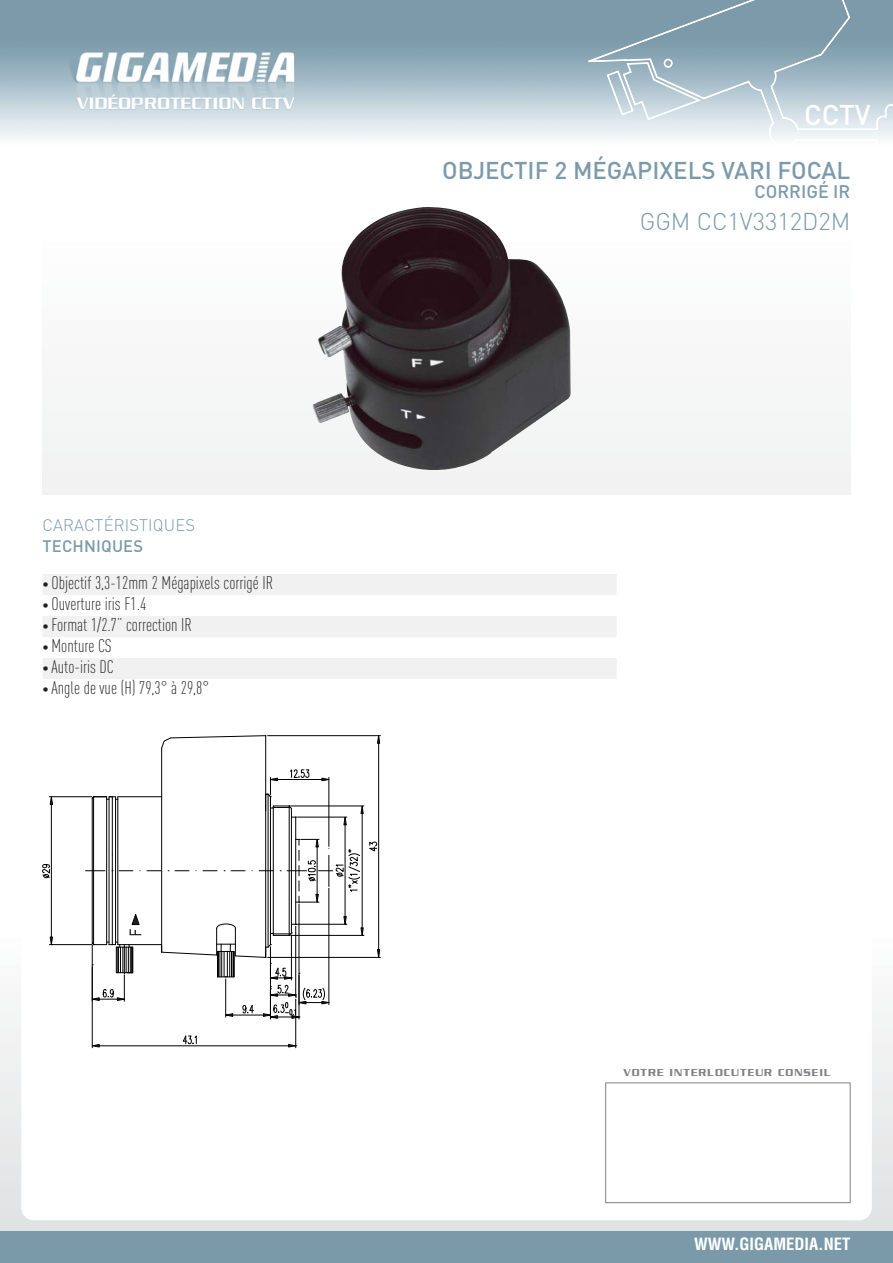
<style>
.page{position:relative;width:893px;height:1263px;background:#fff}
.page>*{position:absolute;margin:0;border:0;box-sizing:border-box;transform-origin:0 0}
.t1{font:500 28.2px "DIN";color:#fff}
.t2{font:500 24px "DIN";color:#7b9aa9}
.t3{font:300 24px "DIN";color:#7b9aa9}
.t4{font:300 condensed 18px "DINOT";color:#231f20}
.t5{font:500 18px "DIN";color:#7b9aa9}
.t6{font:700 condensed 16.5px "Helvetica";color:#fff}
.t7{font:300 16.5px "DIN";letter-spacing:.01em;color:#7b9aa9}
.t8{font:500 16.5px "DIN";letter-spacing:.01em;color:#7b9aa9}
.t9{font:500 10.95px "Serpentine";letter-spacing:.095em;color:#808285}
.s1{font-size:13.5px}
</style>
<div class="page">
<svg style="left:0;top:1010px;width:892px;height:221px;background:#e5e6e7"></svg>
<div style="left:21px;top:267px;width:851px;height:953px;background:#fff;border-radius:13px"></div>
<div style="left:43px;top:234px;width:807px;height:261px;background:#f6f6f7"></div>
<div style="left:0;top:1231px;width:892px;height:32px;background:#7b9aa9"></div>
<img style="left:0;top:0;width:588px;height:139px">
<svg style="left:588px;top:0;width:304px;height:139px;background:#a6bcc7"></svg>
<img style="left:312px;top:207px;width:259px;height:263px">
<div style="left:605px;top:1083px;width:245px;height:120px;border:1px solid #808285"></div>
<svg style="left:231px;top:870px;width:14px;height:1px"></svg>
<svg style="left:203px;top:870px;width:14px;height:1px"></svg>
<svg style="left:175px;top:870px;width:14px;height:1px"></svg>
<svg style="left:147px;top:870px;width:14px;height:1px"></svg>
<svg style="left:119px;top:870px;width:14px;height:1px"></svg>
<svg style="left:86px;top:870px;width:19px;height:1px"></svg>
<hr style="left:92px;top:967px;width:1px;height:81px;background:#000">
<hr style="left:295px;top:999px;width:1px;height:49px;background:#000">
<hr style="left:99px;top:1046px;width:190px;height:1px;background:#000">
<svg style="left:91px;top:1044px;width:8px;height:3px"></svg>
<svg style="left:183px;top:1035px;width:13px;height:9px"></svg>
<svg style="left:288px;top:1044px;width:9px;height:3px"></svg>
<hr style="left:161px;top:748px;width:1px;height:204px;background:#000">
<svg style="left:130px;top:914px;width:11px;height:21px"></svg>
<hr style="left:115px;top:797px;width:1px;height:148px;background:#000">
<hr style="left:118px;top:797px;width:1px;height:148px;background:#000">
<hr style="left:118px;top:796px;width:44px;height:1px;background:#000">
<hr style="left:118px;top:944px;width:44px;height:1px;background:#000">
<hr style="left:112px;top:855px;width:1px;height:90px;background:#000">
<hr style="left:109px;top:799px;width:1px;height:146px;background:#000">
<hr style="left:92px;top:798px;width:1px;height:145px;background:#000">
<hr style="left:112px;top:799px;width:1px;height:56px;background:#000">
<hr style="left:93px;top:797px;width:1px;height:148px;background:#000">
<hr style="left:106px;top:799px;width:1px;height:146px;background:#000">
<hr style="left:49px;top:796px;width:43px;height:1px;background:#000">
<hr style="left:49px;top:944px;width:43px;height:1px;background:#000">
<hr style="left:51px;top:804px;width:1px;height:133px;background:#000">
<svg style="left:50px;top:796px;width:3px;height:9px"></svg>
<svg style="left:43px;top:864px;width:7px;height:14px"></svg>
<svg style="left:92px;top:796px;width:26px;height:4px"></svg>
<svg style="left:50px;top:937px;width:3px;height:9px"></svg>
<svg style="left:91px;top:942px;width:42px;height:59px"></svg>
<hr style="left:265px;top:736px;width:1px;height:221px;background:#000">
<hr style="left:329px;top:777px;width:1px;height:69px;background:#000">
<hr style="left:277px;top:779px;width:45px;height:1px;background:#000">
<svg style="left:322px;top:778px;width:8px;height:3px"></svg>
<hr style="left:268px;top:736px;width:112px;height:1px;background:#000">
<hr style="left:268px;top:957px;width:112px;height:1px;background:#000">
<hr style="left:378px;top:743px;width:1px;height:207px;background:#000">
<svg style="left:377px;top:736px;width:3px;height:7px"></svg>
<svg style="left:369px;top:842px;width:8px;height:9px"></svg>
<svg style="left:161px;top:736px;width:106px;height:12px"></svg>
<svg style="left:377px;top:950px;width:3px;height:8px"></svg>
<hr style="left:270px;top:808px;width:1px;height:137px;background:#000">
<hr style="left:268px;top:794px;width:1px;height:153px;background:#000">
<hr style="left:291px;top:808px;width:1px;height:125px;background:#000">
<hr style="left:273px;top:808px;width:1px;height:125px;background:#000">
<hr style="left:289px;top:806px;width:1px;height:129px;background:#000">
<hr style="left:291px;top:935px;width:1px;height:45px;background:#000">
<hr style="left:295px;top:817px;width:1px;height:107px;background:#000">
<hr style="left:297px;top:817px;width:50px;height:1px;background:#000">
<hr style="left:297px;top:924px;width:50px;height:1px;background:#000">
<hr style="left:345px;top:825px;width:1px;height:92px;background:#000">
<svg style="left:344px;top:816px;width:2px;height:9px"></svg>
<svg style="left:344px;top:916px;width:2px;height:9px"></svg>
<hr style="left:291px;top:806px;width:73px;height:1px;background:#000">
<hr style="left:291px;top:935px;width:73px;height:1px;background:#000">
<hr style="left:362px;top:814px;width:1px;height:114px;background:#000">
<svg style="left:361px;top:805px;width:2px;height:9px"></svg>
<svg style="left:349px;top:850px;width:11px;height:42px"></svg>
<svg style="left:265px;top:769px;width:44px;height:42px"></svg>
<svg style="left:361px;top:928px;width:2px;height:8px"></svg>
<hr style="left:270px;top:965px;width:1px;height:32px;background:#000">
<hr style="left:295px;top:926px;width:1px;height:71px;background:#000">
<hr style="left:299px;top:904px;width:1px;height:115px;background:#000">
<hr style="left:329px;top:888px;width:1px;height:117px;background:#000">
<svg style="left:287px;top:838px;width:56px;height:65px"></svg>
<hr style="left:225px;top:979px;width:1px;height:38px;background:#000">
<hr style="left:233px;top:1015px;width:30px;height:1px;background:#000">
<svg style="left:243px;top:1005px;width:10px;height:8px"></svg>
<svg style="left:263px;top:985px;width:67px;height:34px"></svg>
<svg style="left:161px;top:923px;width:139px;height:56px"></svg>
<svg style="left:225px;top:1014px;width:8px;height:3px"></svg>
<div style="left:43px;top:574px;width:574px;height:21px;background:#f1f1f2"></div>
<div style="left:43px;top:616px;width:574px;height:21px;background:#f1f1f2"></div>
<div style="left:43px;top:658px;width:574px;height:21px;background:#f1f1f2"></div>
<p class="t7" style="left:43px;top:520px;width:154px">CARACTÉRISTIQUES</p>
<p class="t8" style="left:43px;top:540px;width:102px">TECHNIQUES</p>
<p class="t4" style="left:43px;top:576px;width:232px"><span class="s1">•</span> Objectif 3,3-12mm 2 Mégapixels corrigé IR</p>
<p class="t4" style="left:43px;top:597px;width:105px"><span class="s1">•</span> Ouverture iris F1.4</p>
<p class="t4" style="left:43px;top:618px;width:151px"><span class="s1">•</span> Format 1/2.7” correction IR</p>
<p class="t4" style="left:43px;top:639px;width:71px"><span class="s1">•</span> Monture CS</p>
<p class="t4" style="left:43px;top:660px;width:73px"><span class="s1">•</span> Auto-iris DC</p>
<p class="t4" style="left:43px;top:681px;width:168px"><span class="s1">•</span> Angle de vue (H) 79,3° à 29,8°</p>
<h1 class="t1" style="left:804px;top:97px;width:68px">CCTV</h1>
<h2 class="t2" style="left:442px;top:162px;width:410px">OBJECTIF 2 MÉGAPIXELS VARI FOCAL</h2>
<p class="t5" style="left:754px;top:185px;width:97px">CORRIGÉ IR</p>
<h2 class="t3" style="left:640px;top:213px;width:212px">GGM CC1V3312D2M</h2>
<p class="t9" style="left:623px;top:1069px;width:209px">VOTRE INTERLOCUTEUR CONSEIL</p>
<p class="t6" style="left:694px;top:1238px;width:158px">WWW.GIGAMEDIA.NET</p>
</div>
